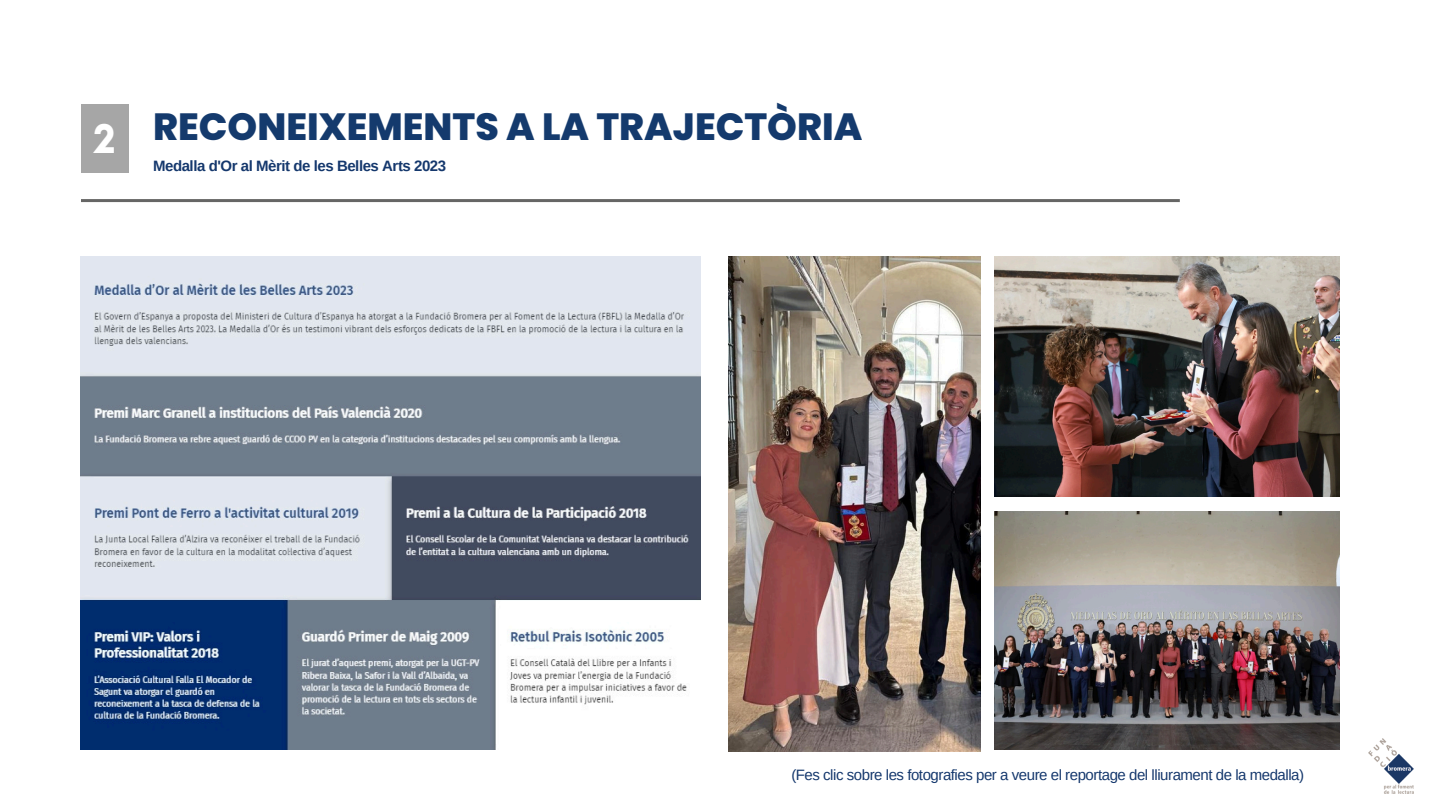
<style>
.page{position:relative;width:1440px;height:810px;background:#fff}
.page>*{position:absolute;margin:0;border:0;box-sizing:border-box;transform-origin:0 0}
.t1{font:700 42.4px "Glacial Indifference";color:#fff}
.t2{font:800 37.9px "Poppins";color:#143a6d}
.t3{font:15px "Arimo";letter-spacing:-.03em;color:#15386d}
.t4{font:700 15px "Arimo";letter-spacing:-.03em;color:#15386d}
</style>
<div class="page">
<hr style="left:81px;top:199px;width:1099px;height:3px;background:#666665">
<img style="left:994px;top:256px;width:345px;height:240px">
<img style="left:729px;top:256px;width:252px;height:495px">
<img style="left:994px;top:511px;width:345px;height:239px">
<div style="left:81px;top:104px;width:48px;height:69px;background:#a6a6a6"></div>
<img style="left:1368px;top:739px;width:45px;height:55px">
<img style="left:80px;top:256px;width:620px;height:494px">
<h1 class="t1" style="left:94px;top:113px;width:23px">2</h1>
<h2 class="t2" style="left:153px;top:100px;width:711px">RECONEIXEMENTS A LA TRAJECTÒRIA</h2>
<p class="t4" style="left:153px;top:157px;width:295px">Medalla d'Or al Mèrit de les Belles Arts 2023</p>
<p class="t3" style="left:791px;top:766px;width:514px">(Fes clic sobre les fotografies per a veure el reportage del lliurament de la medalla)</p>
</div>
